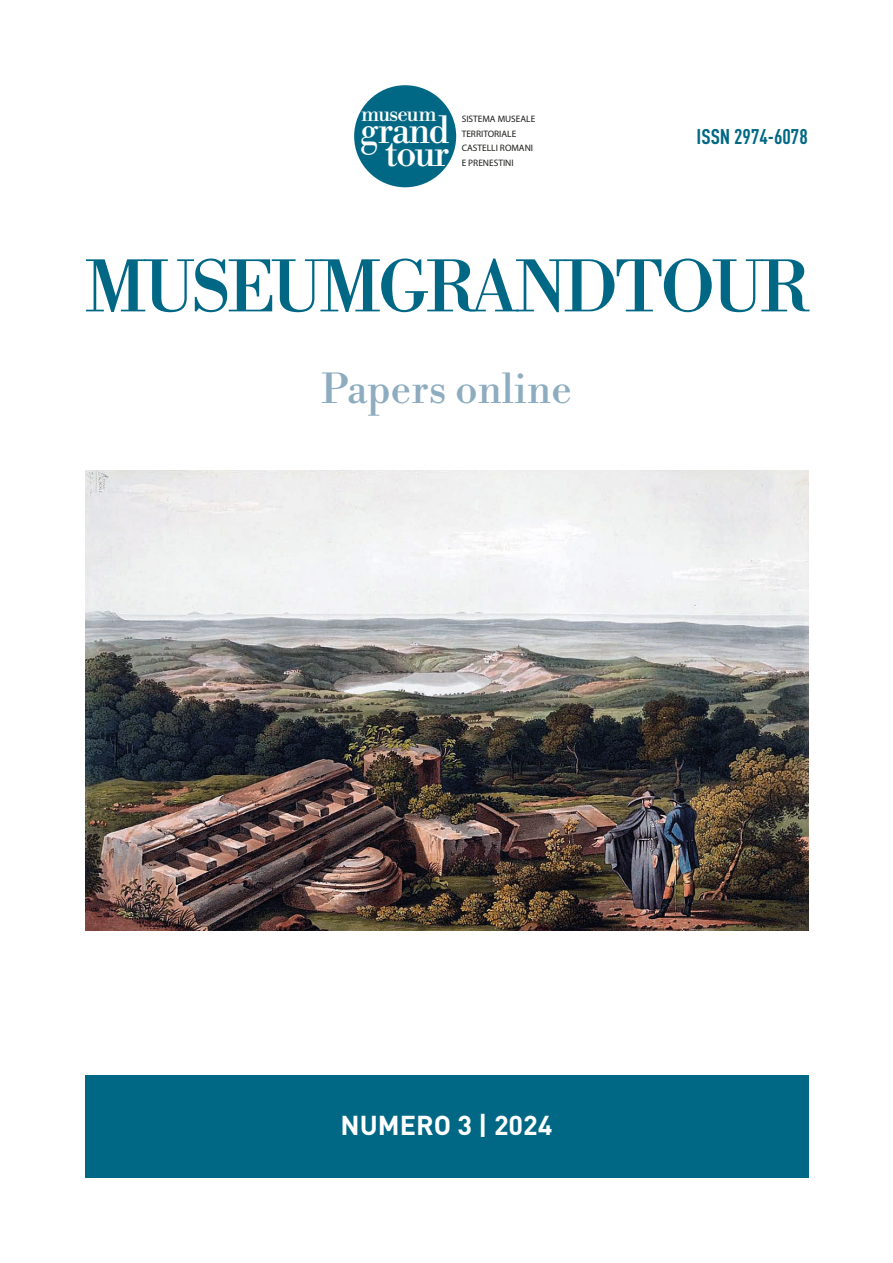
<style>
.page{position:relative;width:893px;height:1263px;background:#fff}
.page>*{position:absolute;margin:0;border:0;box-sizing:border-box;transform-origin:0 0}
.t1{font:69px "Libre Bodoni Regular 2";letter-spacing:-.035em;color:#006885}
.t2{font:40.5px "Libre Bodoni Regular 2";color:#8eacbf}
.t3{font:36.75px "Libre Bodoni";letter-spacing:-.05em;color:#fff}
.t4{font:700 27px "DIN";color:#fff}
.t5{font:700 21px "DIN Cond";color:#006885}
.t6{font:20.85px "Libre Bodoni";letter-spacing:-.045em;color:#fff}
.t7{font:9.45px/14.7px "Myriad Pro";color:#1d1d1b}
</style>
<div class="page">
<img style="left:85px;top:471px;width:723px;height:459px">
<div style="left:85px;top:1075px;width:723px;height:103px;background:#006885"></div>
<div style="left:354px;top:85px;width:102px;height:102px;background:#006885;border-radius:50%"></div>
<h3 class="t6" style="left:361px;top:102px;width:77px">museum</h3>
<h3 class="t3" style="left:360px;top:110px;width:91px">grand</h3>
<h3 class="t3" style="left:385px;top:132px;width:66px">tour</h3>
<p class="t7" style="left:462px;top:111px;width:75px">SISTEMA MUSEALE<br>TERRITORIALE<br>CASTELLI ROMANI<br>E PRENESTINI</p>
<h3 class="t5" style="left:696px;top:123px;width:113px">ISSN 2974-6078</h3>
<h1 class="t1" style="left:85px;top:248px;width:724px">MUSEUMGRANDTOUR</h1>
<h2 class="t2" style="left:321px;top:365px;width:252px">Papers online</h2>
<h3 class="t4" style="left:341px;top:1107px;width:214px">NUMERO 3 | 2024</h3>
</div>
